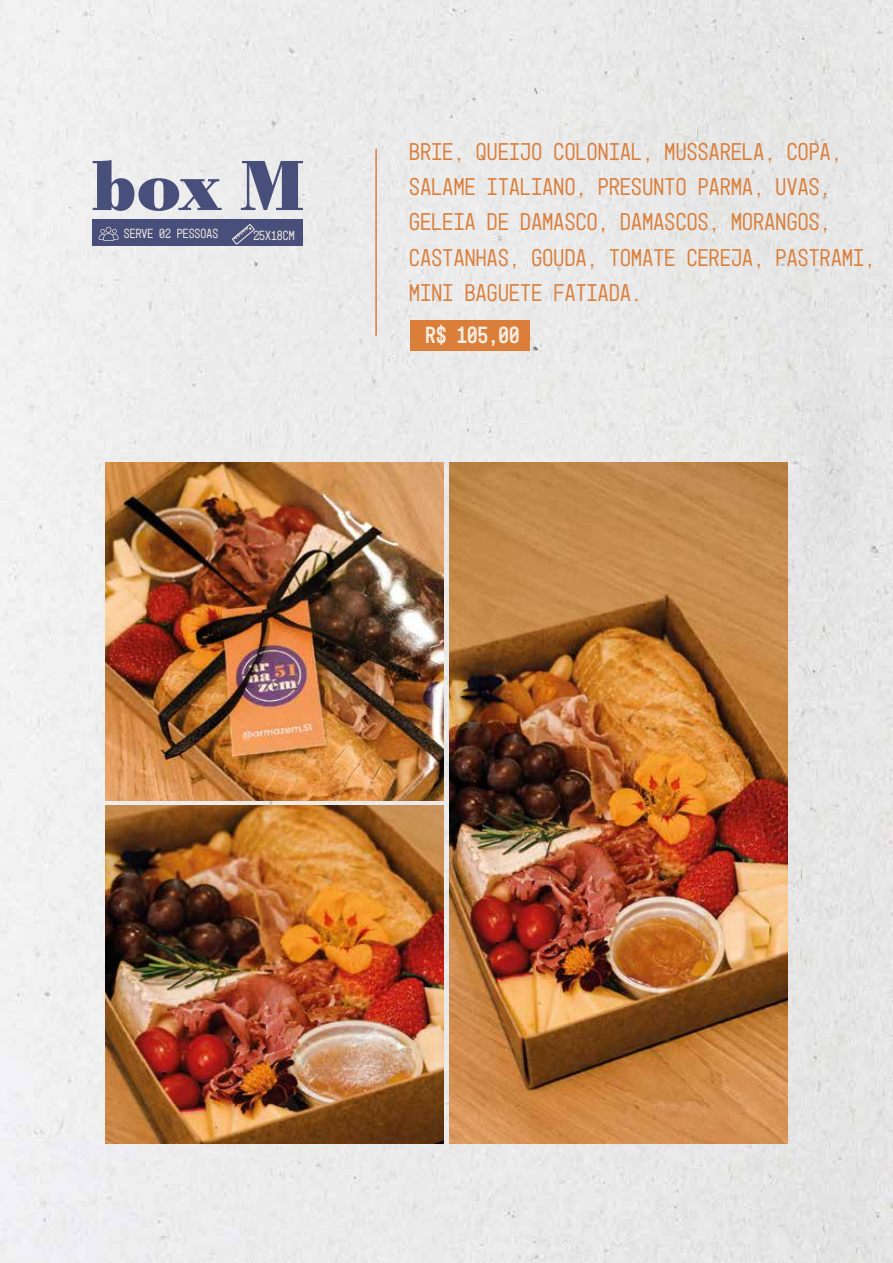
<style>
.page{position:relative;width:893px;height:1263px;background:#fff}
.page>*{position:absolute;margin:0;border:0;box-sizing:border-box;transform-origin:0 0}
.t1{font:700 73.5px "Bodoni URW";color:#484f7b}
.t2{font:300 24.6px/35.2px "Mono 45 Headline";letter-spacing:.01em;color:#db7e3a}
.t3{font:23.7px "Mono 45 Headline";color:#f7eee2}
.t4{font:300 13.35px "Mono 45 Headline";color:#f7eee2}
</style>
<div class="page">
<img style="left:0;top:0;width:893px;height:1263px">
<div style="left:92px;top:220px;width:211px;height:26px;background:#484f7b"></div>
<svg style="left:99px;top:227px;width:20px;height:14px"></svg>
<div style="left:410px;top:320px;width:120px;height:31px;background:#db7e3a"></div>
<hr style="left:375px;top:149px;width:2px;height:187px;background:#db7e3a">
<img style="left:106px;top:462px;width:338px;height:338px">
<img style="left:106px;top:805px;width:338px;height:338px">
<img style="left:449px;top:462px;width:338px;height:681px">
<svg style="left:232px;top:224px;width:23px;height:21px"></svg>
<h1 class="t1" style="left:92px;top:143px;width:215px">box M</h1>
<p class="t4" style="left:124px;top:226px;width:96px">SERVE 02 PESSOAS</p>
<p class="t4" style="left:253px;top:228px;width:43px">25X18CM</p>
<p class="t2" style="left:409px;top:134px;width:467px">BRIE, QUEIJO COLONIAL, MUSSARELA, COPA, SALAME ITALIANO, PRESUNTO PARMA, UVAS, GELEIA DE DAMASCO, DAMASCOS, MORANGOS, CASTANHAS, GOUDA, TOMATE CEREJA, PASTRAMI, MINI BAGUETE FATIADA.</p>
<p class="t3" style="left:426px;top:321px;width:95px">R$ 105,00</p>
</div>
